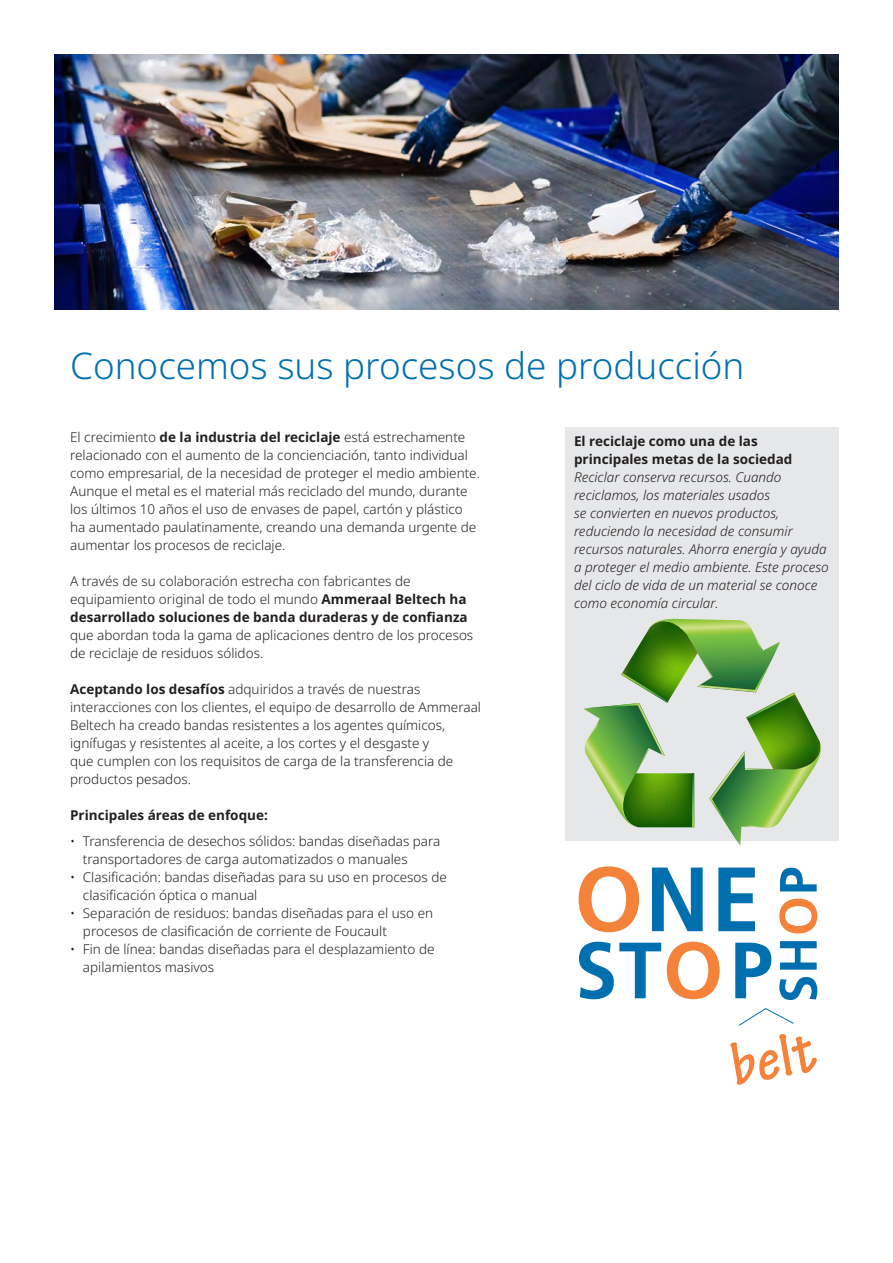
<style>
.page{position:relative;width:893px;height:1263px;background:#fff}
.page>*{position:absolute;margin:0;border:0;box-sizing:border-box;transform-origin:0 0}
.Headline{font:300 36.75px "Noto Sans";color:#006faf}
.Headline-2{font:300 13.5px/18px "Noto Sans";color:#231f20}
.Headline-3{font:italic 300 13.5px/18px "Noto Sans";color:#231f20}
.Headline-4{font:700 13.5px/18px "Noto Sans";color:#231f20}
.s1{font-weight:700}
</style>
<div class="page">
<img style="left:54px;top:54px;width:785px;height:255px">
<div style="left:566px;top:428px;width:273px;height:413px;background:#e6e7e9"></div>
<svg style="left:583px;top:618px;width:239px;height:227px"></svg>
<svg style="left:730px;top:1034px;width:87px;height:51px"></svg>
<svg style="left:579px;top:866px;width:60px;height:66px"></svg>
<svg style="left:652px;top:867px;width:51px;height:64px"></svg>
<svg style="left:718px;top:867px;width:37px;height:64px"></svg>
<svg style="left:579px;top:942px;width:82px;height:57px"></svg>
<svg style="left:667px;top:942px;width:53px;height:57px"></svg>
<svg style="left:735px;top:942px;width:36px;height:56px"></svg>
<svg style="left:779px;top:977px;width:38px;height:23px"></svg>
<svg style="left:780px;top:941px;width:37px;height:29px"></svg>
<svg style="left:779px;top:899px;width:38px;height:34px"></svg>
<svg style="left:780px;top:868px;width:37px;height:23px"></svg>
<svg style="left:738px;top:1008px;width:56px;height:18px"></svg>
<p class="Headline" style="left:70px;top:340px;width:676px">Conocemos sus procesos de producción</p>
<p class="Headline-2" style="left:70px;top:428px;width:411px">El crecimiento <span class="s1">de la industria del reciclaje</span> está estrechamente relacionado con el aumento de la concienciación, tanto individual como empresarial, de la necesidad de proteger el medio ambiente.<br>Aunque el metal es el material más reciclado del mundo, durante los últimos 10 años el uso de envases de papel, cartón y plástico ha aumentado paulatinamente, creando una demanda urgente de aumentar los procesos de reciclaje.</p>
<p class="Headline-2" style="left:70px;top:572px;width:405px">A través de su colaboración estrecha con fabricantes de equipamiento original de todo el mundo <span class="s1">Ammeraal Beltech ha desarrollado soluciones de banda duraderas y de confianza </span>que abordan toda la gama de aplicaciones dentro de los procesos de reciclaje de residuos sólidos.</p>
<p class="Headline-2" style="left:70px;top:680px;width:412px"><span class="s1">Aceptando los desafíos</span> adquiridos a través de nuestras interacciones con los clientes, el equipo de desarrollo de Ammeraal Beltech ha creado bandas resistentes a los agentes químicos, ignífugas y resistentes al aceite, a los cortes y el desgaste y<br>que cumplen con los requisitos de carga de la transferencia de productos pesados.</p>
<p class="Headline-4" style="left:70px;top:806px;width:199px">Principales áreas de enfoque:</p>
<p class="Headline-2" style="left:83px;top:832px;width:359px;text-indent:-13px">• Transferencia de desechos sólidos: bandas diseñadas para transportadores de carga automatizados o manuales</p>
<p class="Headline-2" style="left:83px;top:868px;width:365px;text-indent:-13px">• Clasificación: bandas diseñadas para su uso en procesos de clasificación óptica o manual</p>
<p class="Headline-2" style="left:83px;top:904px;width:352px;text-indent:-13px">• Separación de residuos: bandas diseñadas para el uso en procesos de clasificación de corriente de Foucault</p>
<p class="Headline-2" style="left:83px;top:940px;width:353px;text-indent:-13px">• Fin de línea: bandas diseñadas para el desplazamiento de apilamientos masivos</p>
<p class="Headline-4" style="left:574px;top:432px;width:220px">El reciclaje como una de las principales metas de la sociedad</p>
<p class="Headline-3" style="left:574px;top:468px;width:256px">Reciclar conserva recursos. Cuando reciclamos, los materiales usados<br>se convierten en nuevos productos, reduciendo la necesidad de consumir recursos naturales. Ahorra energía y ayuda a proteger el medio ambiente. Este proceso del ciclo de vida de un material se conoce como economía circular.</p>
</div>
